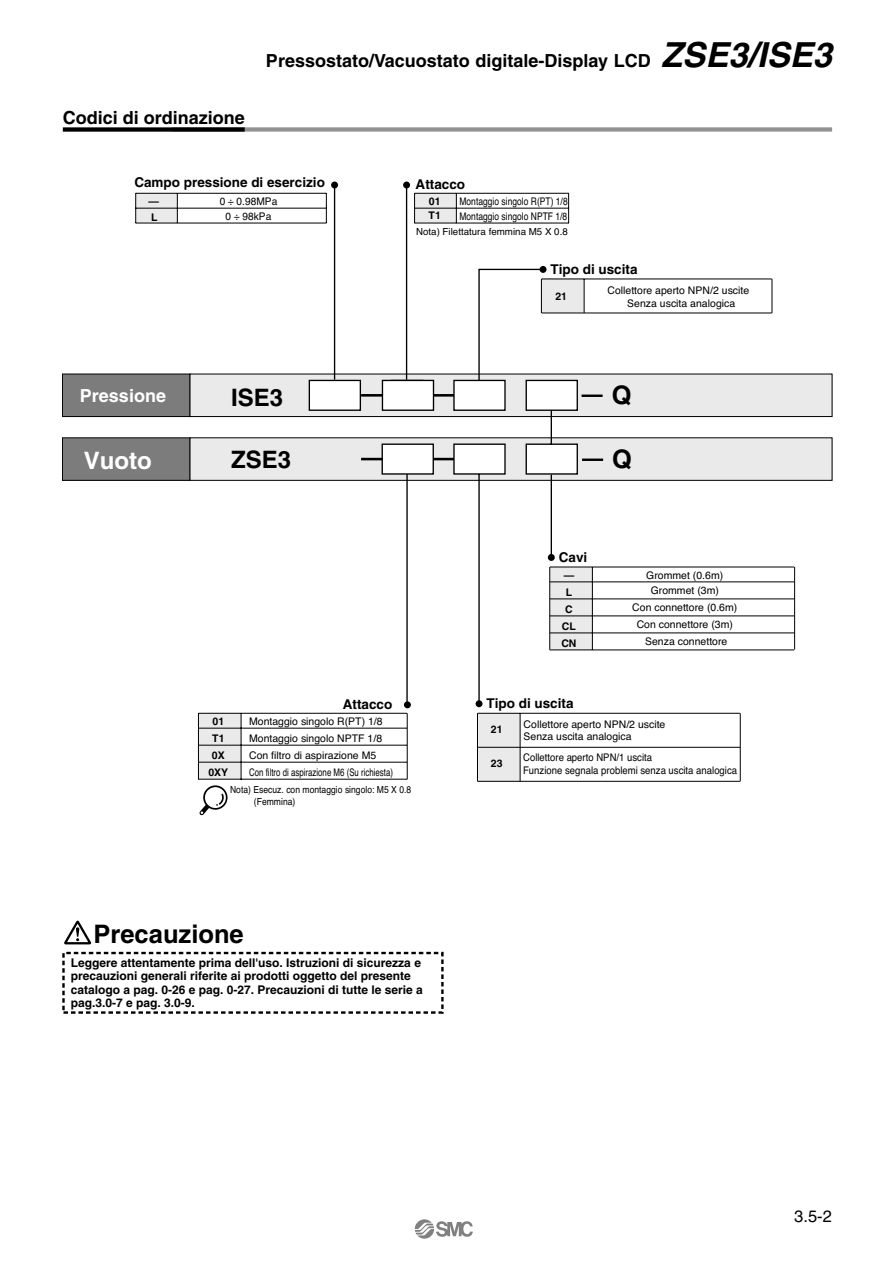
<style>
.page{position:relative;width:893px;height:1263px;background:#fff}
.page>*{position:absolute;margin:0;border:0;box-sizing:border-box;transform-origin:0 0}
.t1{font:700 25.5px "Helvetica";color:#000}
.t2{font:700 24px "Helvetica";color:#000}
.t3{font:700 24px "Helvetica";color:#fff}
.t4{font:700 18px "Helvetica";color:#000}
.t5{font:700 18px "Helvetica";color:#fff}
.t6{font:16.5px "Helvetica";color:#000}
.t7{font:700 13.5px "Helvetica";color:#000}
.t8{font:700 12px/13.5px "Helvetica";color:#000}
.t9{font:10.5px/17px "Helvetica";color:#000;text-align:center}
.t10{font:10.5px/12.8px "Helvetica";color:#000;scale:.91 1}
.t11{font:10.5px/14.9px "Helvetica";color:#000;scale:.81 1}
.t12{font:700 10.5px/17px "Helvetica";color:#000;text-align:center}
.t13{font:9.75px/12px "Helvetica";color:#000;scale:.88 1}
.t14{font:9.75px "Helvetica";color:#000}
.s1{font-style:italic;font-size:34.5px}
</style>
<div class="page">
<div style="left:198px;top:713px;width:43px;height:66px;background:#eaeaea"></div>
<div style="left:477px;top:713px;width:43px;height:68px;background:#eaeaea"></div>
<div style="left:550px;top:567px;width:42px;height:83px;background:#eaeaea"></div>
<div style="left:541px;top:279px;width:43px;height:34px;background:#eaeaea"></div>
<div style="left:136px;top:193px;width:41px;height:30px;background:#eaeaea"></div>
<div style="left:172px;top:127px;width:660px;height:5px;background:#939393"></div>
<div style="left:62px;top:374px;width:128px;height:43px;background:#7c7c7c"></div>
<div style="left:62px;top:374px;width:128px;height:43px;border:1px solid #000"></div>
<div style="left:62px;top:438px;width:128px;height:42px;background:#7c7c7c"></div>
<div style="left:62px;top:437px;width:128px;height:44px;border:1px solid #000"></div>
<hr style="left:136px;top:193px;width:190px;height:1px;background:#000">
<hr style="left:136px;top:208px;width:190px;height:1px;background:#000">
<hr style="left:136px;top:223px;width:190px;height:1px;background:#000">
<hr style="left:177px;top:193px;width:1px;height:30px;background:#000">
<hr style="left:135px;top:193px;width:1px;height:30px;background:#000">
<hr style="left:326px;top:193px;width:1px;height:30px;background:#000">
<div style="left:190px;top:374px;width:642px;height:43px;background:#eaeaea"></div>
<div style="left:190px;top:374px;width:642px;height:43px;border:1px solid #000"></div>
<div style="left:190px;top:438px;width:642px;height:42px;background:#eaeaea"></div>
<div style="left:190px;top:437px;width:642px;height:44px;border:1px solid #000"></div>
<svg style="left:333px;top:187px;width:173px;height:519px"></svg>
<hr style="left:199px;top:713px;width:208px;height:1px;background:#000">
<hr style="left:199px;top:728px;width:208px;height:1px;background:#000">
<hr style="left:199px;top:745px;width:208px;height:1px;background:#000">
<hr style="left:199px;top:762px;width:208px;height:1px;background:#000">
<hr style="left:199px;top:779px;width:208px;height:1px;background:#000">
<hr style="left:241px;top:713px;width:1px;height:66px;background:#000">
<hr style="left:198px;top:713px;width:1px;height:66px;background:#000">
<hr style="left:407px;top:713px;width:1px;height:66px;background:#000">
<hr style="left:478px;top:713px;width:262px;height:1px;background:#000">
<hr style="left:520px;top:713px;width:1px;height:68px;background:#000">
<div style="left:404px;top:701px;width:7px;height:7px;background:#000;border-radius:50%"></div>
<div style="left:476px;top:700px;width:6px;height:7px;background:#000;border-radius:50%"></div>
<div style="left:331px;top:182px;width:7px;height:6px;background:#000;border-radius:50%"></div>
<div style="left:63px;top:127px;width:182px;height:5px;background:#000"></div>
<hr style="left:477px;top:713px;width:1px;height:68px;background:#000">
<hr style="left:740px;top:713px;width:1px;height:68px;background:#000">
<div style="left:309px;top:380px;width:51px;height:30px;background:#fff"></div>
<div style="left:309px;top:380px;width:52px;height:31px;border:1px solid #000"></div>
<div style="left:526px;top:380px;width:51px;height:30px;background:#fff"></div>
<div style="left:526px;top:380px;width:52px;height:31px;border:1px solid #000"></div>
<svg style="left:525px;top:409px;width:54px;height:149px"></svg>
<hr style="left:550px;top:567px;width:244px;height:1px;background:#000">
<hr style="left:550px;top:582px;width:244px;height:1px;background:#000">
<hr style="left:550px;top:599px;width:244px;height:1px;background:#000">
<hr style="left:550px;top:616px;width:244px;height:1px;background:#000">
<hr style="left:550px;top:633px;width:244px;height:1px;background:#000">
<hr style="left:550px;top:650px;width:244px;height:1px;background:#000">
<hr style="left:592px;top:567px;width:1px;height:83px;background:#000">
<div style="left:548px;top:554px;width:7px;height:7px;background:#000;border-radius:50%"></div>
<hr style="left:549px;top:567px;width:1px;height:83px;background:#000">
<hr style="left:794px;top:567px;width:1px;height:82px;background:#000">
<hr style="left:361px;top:394px;width:21px;height:3px;background:#000">
<hr style="left:361px;top:458px;width:21px;height:2px;background:#000">
<hr style="left:434px;top:394px;width:20px;height:3px;background:#000">
<hr style="left:434px;top:458px;width:20px;height:2px;background:#000">
<hr style="left:415px;top:193px;width:154px;height:1px;background:#000">
<hr style="left:415px;top:208px;width:154px;height:1px;background:#000">
<hr style="left:415px;top:223px;width:154px;height:1px;background:#000">
<hr style="left:456px;top:193px;width:1px;height:30px;background:#000">
<hr style="left:414px;top:193px;width:1px;height:30px;background:#000">
<hr style="left:568px;top:193px;width:1px;height:30px;background:#000">
<hr style="left:406px;top:185px;width:1px;height:195px;background:#000">
<div style="left:403px;top:182px;width:7px;height:6px;background:#000;border-radius:50%"></div>
<hr style="left:542px;top:279px;width:230px;height:1px;background:#000">
<hr style="left:584px;top:279px;width:1px;height:34px;background:#000">
<svg style="left:540px;top:266px;width:7px;height:7px"></svg>
<hr style="left:772px;top:279px;width:1px;height:34px;background:#000">
<svg style="left:478px;top:268px;width:66px;height:114px"></svg>
<hr style="left:478px;top:747px;width:262px;height:1px;background:#000">
<hr style="left:478px;top:781px;width:262px;height:1px;background:#000">
<hr style="left:542px;top:313px;width:230px;height:1px;background:#000">
<div style="left:382px;top:380px;width:51px;height:30px;background:#fff"></div>
<div style="left:382px;top:380px;width:52px;height:31px;border:1px solid #000"></div>
<div style="left:62px;top:952px;width:382px;height:62px;border:2px dashed #000"></div>
<svg style="left:64px;top:921px;width:27px;height:23px"></svg>
<svg style="left:199px;top:785px;width:29px;height:30px"></svg>
<hr style="left:582px;top:395px;width:21px;height:2px;background:#000">
<hr style="left:582px;top:459px;width:21px;height:2px;background:#000">
<svg style="left:415px;top:1219px;width:58px;height:20px"></svg>
<p class="t4" style="left:63px;top:107px;width:184px">Codici di ordinazione</p>
<p class="t4" style="left:266px;top:49px;width:567px">Pressostato/Vacuostato digitale-Display LCD <span class="s1">ZSE3/ISE3</span></p>
<p class="t7" style="left:134px;top:174px;width:192px">Campo pressione di esercizio</p>
<p class="t12" style="left:149px;top:192px;width:12px">—</p>
<p class="t9" style="left:220px;top:195px;width:59px;line-height:14.9px">0 ÷ 0.98MPa<br>0 ÷ 98kPa</p>
<p class="t12" style="left:151px;top:209px;width:8px">L</p>
<p class="t7" style="left:416px;top:176px;width:51px">Attacco</p>
<p class="t12" style="left:429px;top:193px;width:14px;line-height:14.9px;text-align:left">01<br>T1</p>
<p class="t11" style="left:459px;top:195px;width:135px">Montaggio singolo R(PT) 1/8<br>Montaggio singolo NPTF 1/8</p>
<p class="t14" style="left:416px;top:228px;width:153px">Nota) Filettatura femmina M5 X 0.8</p>
<p class="t7" style="left:550px;top:261px;width:89px">Tipo di uscita</p>
<p class="t12" style="left:555px;top:287px;width:13px">21</p>
<p class="t9" style="left:607px;top:285px;width:143px;line-height:12.8px">Collettore aperto NPN/2 uscite<br>Senza uscita analogica</p>
<p class="t5" style="left:80px;top:384px;width:88px">Pressione</p>
<p class="t2" style="left:231px;top:382px;width:54px">ISE3</p>
<p class="t1" style="left:612px;top:380px;width:21px">Q</p>
<p class="t3" style="left:84px;top:445px;width:69px">Vuoto</p>
<p class="t2" style="left:231px;top:445px;width:62px">ZSE3</p>
<p class="t1" style="left:612px;top:444px;width:21px">Q</p>
<p class="t7" style="left:343px;top:696px;width:51px">Attacco</p>
<p class="t12" style="left:208px;top:713px;width:21px">01<br>T1<br>0X<br>0XY</p>
<p class="t9" style="left:249px;top:714px;width:145px;text-align:left">Montaggio singolo R(PT) 1/8<br>Montaggio singolo NPTF 1/8<br>Con filtro di aspirazione M5<br>Con filtro di aspirazione M6 (Su richiesta)</p>
<p class="t7" style="left:559px;top:549px;width:30px">Cavi</p>
<p class="t12" style="left:561px;top:566px;width:17px">—<br>L<br>C<br>CL<br>CN</p>
<p class="t9" style="left:646px;top:568px;width:79px;line-height:15.5px">Grommet (0.6m)<br>Grommet (3m)</p>
<p class="t9" style="left:632px;top:600px;width:107px">Con connettore (0.6m)<br>Con connettore (3m)<br>Senza connettore</p>
<p class="t7" style="left:486px;top:695px;width:89px">Tipo di uscita</p>
<p class="t12" style="left:491px;top:721px;width:13px">21</p>
<p class="t9" style="left:524px;top:719px;width:143px;line-height:12.8px;text-align:left">Collettore aperto NPN/2 uscite<br>Senza uscita analogica</p>
<p class="t12" style="left:491px;top:755px;width:13px">23</p>
<p class="t10" style="left:523px;top:752px;width:237px">Collettore aperto NPN/1 uscita<br>Funzione segnala problemi senza uscita analogica</p>
<p class="t13" style="left:254px;top:784px;width:180px;text-indent:-24px">Nota) Esecuz. con montaggio singolo: M5 X 0.8 (Femmina)</p>
<p class="t1" style="left:94px;top:918px;width:152px">Precauzione</p>
<p class="t8" style="left:71px;top:956px;width:354px">Leggere attentamente prima dell'uso. Istruzioni di sicurezza e precauzioni generali riferite ai prodotti oggetto del presente catalogo a pag. 0-26 e pag. 0-27. Precauzioni di tutte le serie a pag.3.0-7 e pag. 3.0-9.</p>
<p class="t6" style="left:794px;top:1206px;width:39px">3.5-2</p>
</div>
